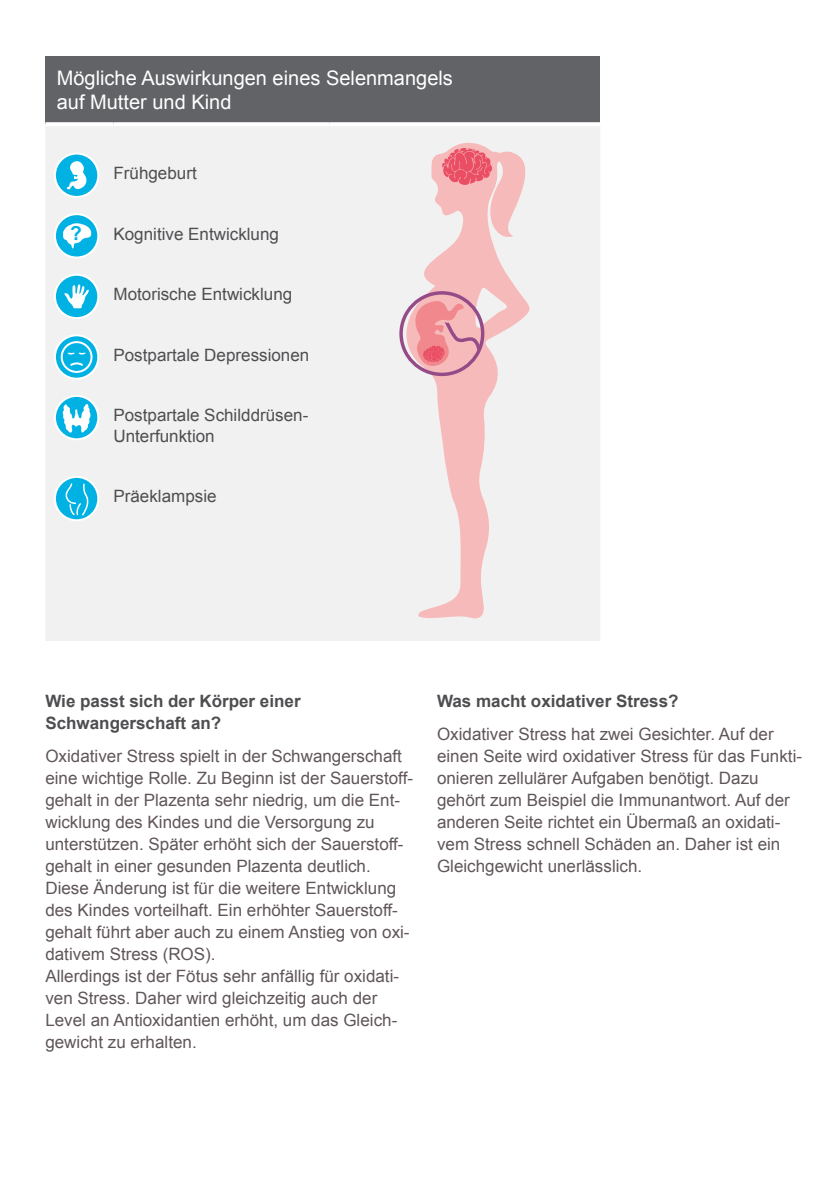
<style>
.page{position:relative;width:840px;height:1191px;background:#fff}
.page>*{position:absolute;margin:0;border:0;box-sizing:border-box;transform-origin:0 0}
.t1{font:20px/24px "Arial";color:#fff}
.t2{font:700 19.2px "Arial";color:#00b2e4}
.t3{font:17px/22px "Arial";color:#60565a}
.t4{font:17px/20.4px "Arial";color:#4e4e51}
.t5{font:700 17px/22px "Arial";color:#4e4e51}
</style>
<div class="page">
<div style="left:45px;top:57px;width:555px;height:67px;background:#626366"></div>
<div style="left:46px;top:126px;width:554px;height:515px;background:#f0f1f0"></div>
<svg style="left:45px;top:122px;width:68px;height:2px"></svg>
<svg style="left:113px;top:122px;width:216px;height:2px"></svg>
<svg style="left:329px;top:122px;width:271px;height:2px"></svg>
<div style="left:55px;top:154px;width:43px;height:43px;background:#00b2e4;border-radius:50%"></div>
<div style="left:54px;top:153px;width:45px;height:45px;border:2px solid #fff;border-radius:50%"></div>
<svg style="left:66px;top:161px;width:21px;height:29px"></svg>
<svg style="left:401px;top:141px;width:129px;height:479px;fill:#f0f1f0"></svg>
<svg style="left:441px;top:148px;width:51px;height:37px;background:#ee7684"></svg>
<div style="left:399px;top:291px;width:85px;height:85px;border:3px solid #964b89;border-radius:50%"></div>
<svg style="left:410px;top:299px;width:72px;height:69px;background:#ea9ca5"></svg>
<svg style="left:55px;top:214px;width:43px;height:43px"></svg>
<div style="left:54px;top:213px;width:45px;height:45px;border:2px solid #fff;border-radius:50%"></div>
<svg style="left:63px;top:223px;width:28px;height:26px"></svg>
<div style="left:55px;top:275px;width:43px;height:43px;background:#00b2e4;border-radius:50%"></div>
<div style="left:54px;top:274px;width:45px;height:45px;border:2px solid #fff;border-radius:50%"></div>
<svg style="left:64px;top:284px;width:25px;height:24px"></svg>
<svg style="left:55px;top:335px;width:43px;height:44px"></svg>
<div style="left:54px;top:334px;width:45px;height:46px;border:2px solid #fff;border-radius:50%"></div>
<div style="left:61px;top:341px;width:31px;height:32px;border:2px solid #fff;border-radius:50%"></div>
<svg style="left:67px;top:352px;width:19px;height:3px"></svg>
<svg style="left:68px;top:363px;width:17px;height:4px"></svg>
<svg style="left:55px;top:396px;width:43px;height:43px"></svg>
<div style="left:54px;top:395px;width:45px;height:45px;border:2px solid #fff;border-radius:50%"></div>
<svg style="left:63px;top:404px;width:27px;height:28px"></svg>
<svg style="left:55px;top:477px;width:43px;height:43px"></svg>
<div style="left:54px;top:476px;width:45px;height:45px;border:2px solid #fff;border-radius:50%"></div>
<svg style="left:64px;top:482px;width:26px;height:35px"></svg>
<p class="t1" style="left:57px;top:66px;width:397px">Mögliche Auswirkungen eines Selenmangels auf Mutter und Kind</p>
<p class="t4" style="left:113px;top:163px;width:85px">Frühgeburt</p>
<p class="t2" style="left:70px;top:220px;width:13px">?</p>
<p class="t4" style="left:113px;top:224px;width:167px">Kognitive Entwicklung</p>
<p class="t4" style="left:113px;top:284px;width:180px">Motorische Entwicklung</p>
<p class="t4" style="left:113px;top:345px;width:197px">Postpartale Depressionen</p>
<p class="t4" style="left:113px;top:405px;width:196px">Postpartale Schilddrüsen-<br>Unterfunktion</p>
<p class="t4" style="left:113px;top:486px;width:104px">Präeklampsie</p>
<p class="t5" style="left:45px;top:690px;width:256px">Wie passt sich der Körper einer<br>Schwangerschaft an?</p>
<p class="t3" style="left:45px;top:745px;width:369px">Oxidativer Stress spielt in der Schwangerschaft eine wichtige Rolle. Zu Beginn ist der Sauerstoff&shy;gehalt in der Plazenta sehr niedrig, um die Ent&shy;wicklung des Kindes und die Versorgung zu unterstützen. Später erhöht sich der Sauerstoff&shy;gehalt in einer gesunden Plazenta deutlich.<br>Diese Änderung ist für die weitere Entwicklung des Kindes vorteilhaft. Ein erhöhter Sauerstoff&shy;gehalt führt aber auch zu einem Anstieg von oxi&shy;dativem Stress (ROS).<br>Allerdings ist der Fötus sehr anfällig für oxidati&shy;ven Stress. Daher wird gleichzeitig auch der Level an Antioxidantien erhöht, um das Gleich&shy;gewicht zu erhalten.</p>
<p class="t5" style="left:437px;top:690px;width:243px">Was macht oxidativer Stress?</p>
<p class="t3" style="left:437px;top:723px;width:366px">Oxidativer Stress hat zwei Gesichter. Auf der einen Seite wird oxidativer Stress für das Funkti&shy;onieren zellulärer Aufgaben benötigt. Dazu gehört zum Beispiel die Immunantwort. Auf der anderen Seite richtet ein Übermaß an oxidati&shy;vem Stress schnell Schäden an. Daher ist ein Gleichgewicht unerlässlich.</p>
</div>
